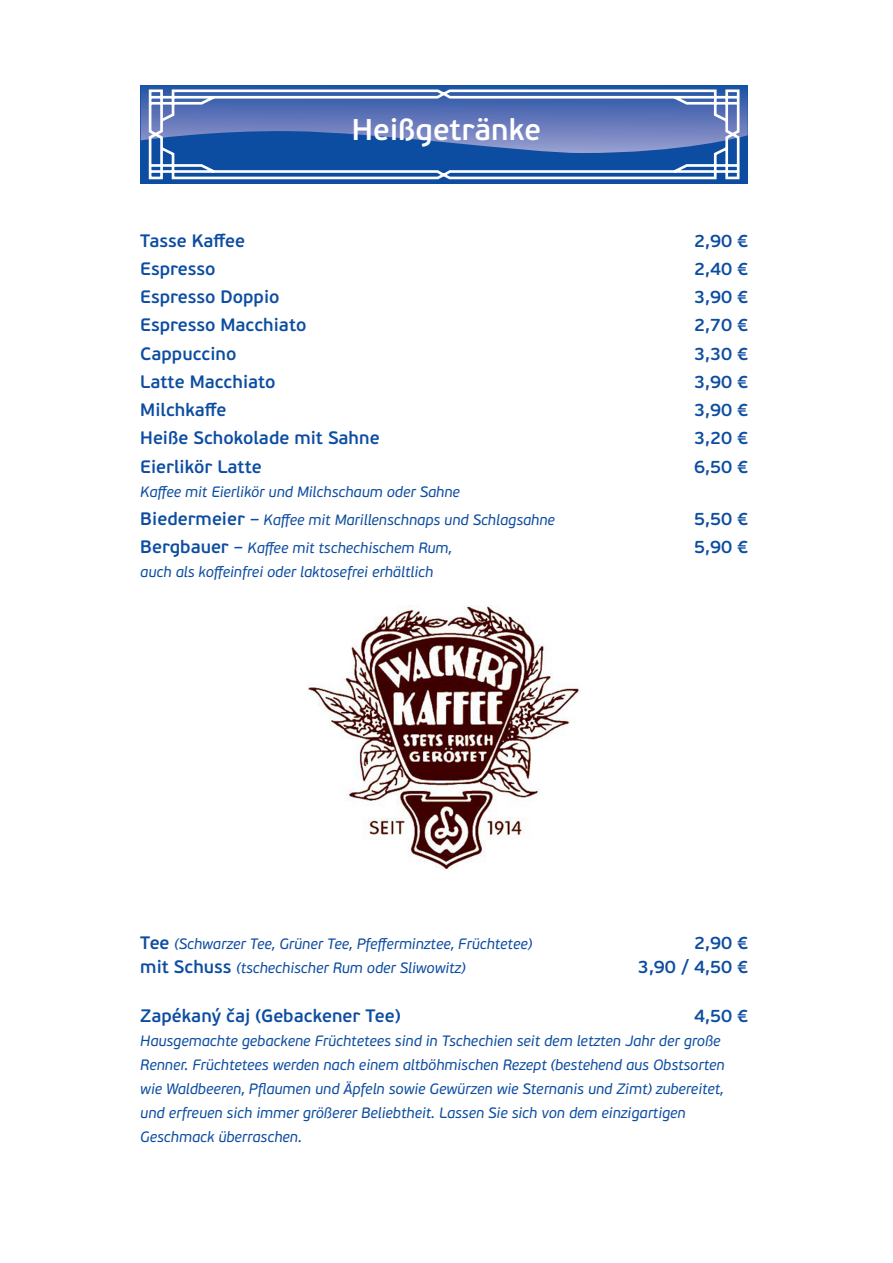
<style>
.page{position:relative;width:893px;height:1263px;background:#fff}
.page>*{position:absolute;margin:0;border:0;box-sizing:border-box;transform-origin:0 0}
.t1{font:600 30px "PF Beau Sans Pro";color:#fff}
.t2{font:600 18px "PF Beau Sans Pro";color:#0d4da1}
.t3{font:italic 15px/24px "PF Beau Sans Pro";color:#0d4da1}
.s1{font-weight:600;font-style:normal;font-size:18px}
.s2{font-size:18px}
</style>
<div class="page">
<div style="left:140px;top:85px;width:608px;height:99px;background:#0d4da1"></div>
<svg style="left:141px;top:85px;width:607px;height:56px"></svg>
<svg style="left:147px;top:88px;width:595px;height:92px"></svg>
<img style="left:308px;top:606px;width:272px;height:263px">
<h1 class="t1" style="left:352px;top:112px;width:191px">Heißgetränke</h1>
<p class="t2" style="left:140px;top:230px;width:106px">Tasse Kaffee</p>
<p class="t2" style="left:694px;top:230px;width:56px">2,90 €</p>
<p class="t2" style="left:140px;top:258px;width:77px">Espresso</p>
<p class="t2" style="left:694px;top:258px;width:56px">2,40 €</p>
<p class="t2" style="left:140px;top:286px;width:141px">Espresso Doppio</p>
<p class="t2" style="left:694px;top:286px;width:56px">3,90 €</p>
<p class="t2" style="left:140px;top:314px;width:168px">Espresso Macchiato</p>
<p class="t2" style="left:694px;top:314px;width:56px">2,70 €</p>
<p class="t2" style="left:140px;top:343px;width:98px">Cappuccino</p>
<p class="t2" style="left:694px;top:343px;width:56px">3,30 €</p>
<p class="t2" style="left:140px;top:371px;width:137px">Latte Macchiato</p>
<p class="t2" style="left:694px;top:371px;width:56px">3,90 €</p>
<p class="t2" style="left:140px;top:399px;width:88px">Milchkaffe</p>
<p class="t2" style="left:694px;top:399px;width:56px">3,90 €</p>
<p class="t2" style="left:140px;top:427px;width:241px">Heiße Schokolade mit Sahne</p>
<p class="t2" style="left:694px;top:427px;width:56px">3,20 €</p>
<p class="t2" style="left:140px;top:456px;width:123px">Eierlikör Latte</p>
<p class="t2" style="left:694px;top:456px;width:56px">6,50 €</p>
<p class="t3" style="left:140px;top:478px;width:416px;line-height:28.2px">Kaffee mit Eierlikör und Milchschaum oder Sahne<br><span class="s1">Biedermeier</span> <span class="s2">–</span> Kaffee mit Marillenschnaps und Schlagsahne</p>
<p class="t2" style="left:694px;top:508px;width:56px">5,50 €</p>
<p class="t3" style="left:140px;top:536px;width:313px"><span class="s1">Bergbauer</span> <span class="s2">–</span> Kaffee mit tschechischem Rum,</p>
<p class="t2" style="left:694px;top:536px;width:56px">5,90 €</p>
<p class="t3" style="left:140px;top:560px;width:295px">auch als koffeinfrei oder laktosefrei erhältlich</p>
<p class="t3" style="left:140px;top:932px;width:393px"><span class="s1">Tee</span> (Schwarzer Tee, Grüner Tee, Pfefferminztee, Früchtetee)</p>
<p class="t2" style="left:694px;top:932px;width:56px">2,90 €</p>
<p class="t3" style="left:140px;top:956px;width:327px"><span class="s1">mit Schuss</span> (tschechischer Rum oder Sliwowitz)</p>
<p class="t2" style="left:638px;top:956px;width:112px">3,90 / 4,50 €</p>
<p class="t2" style="left:140px;top:1005px;width:262px">Zapékaný čaj (Gebackener Tee)</p>
<p class="t2" style="left:694px;top:1005px;width:56px">4,50 €</p>
<p class="t3" style="left:140px;top:1029px;width:586px">Hausgemachte gebackene Früchtetees sind in Tschechien seit dem letzten Jahr der große Renner. Früchtetees werden nach einem altböhmischen Rezept (bestehend aus Obstsorten wie Waldbeeren, Pflaumen und Äpfeln sowie Gewürzen wie Sternanis und Zimt) zubereitet, und erfreuen sich immer größerer Beliebtheit. Lassen Sie sich von dem einzigartigen Geschmack überraschen.</p>
</div>
